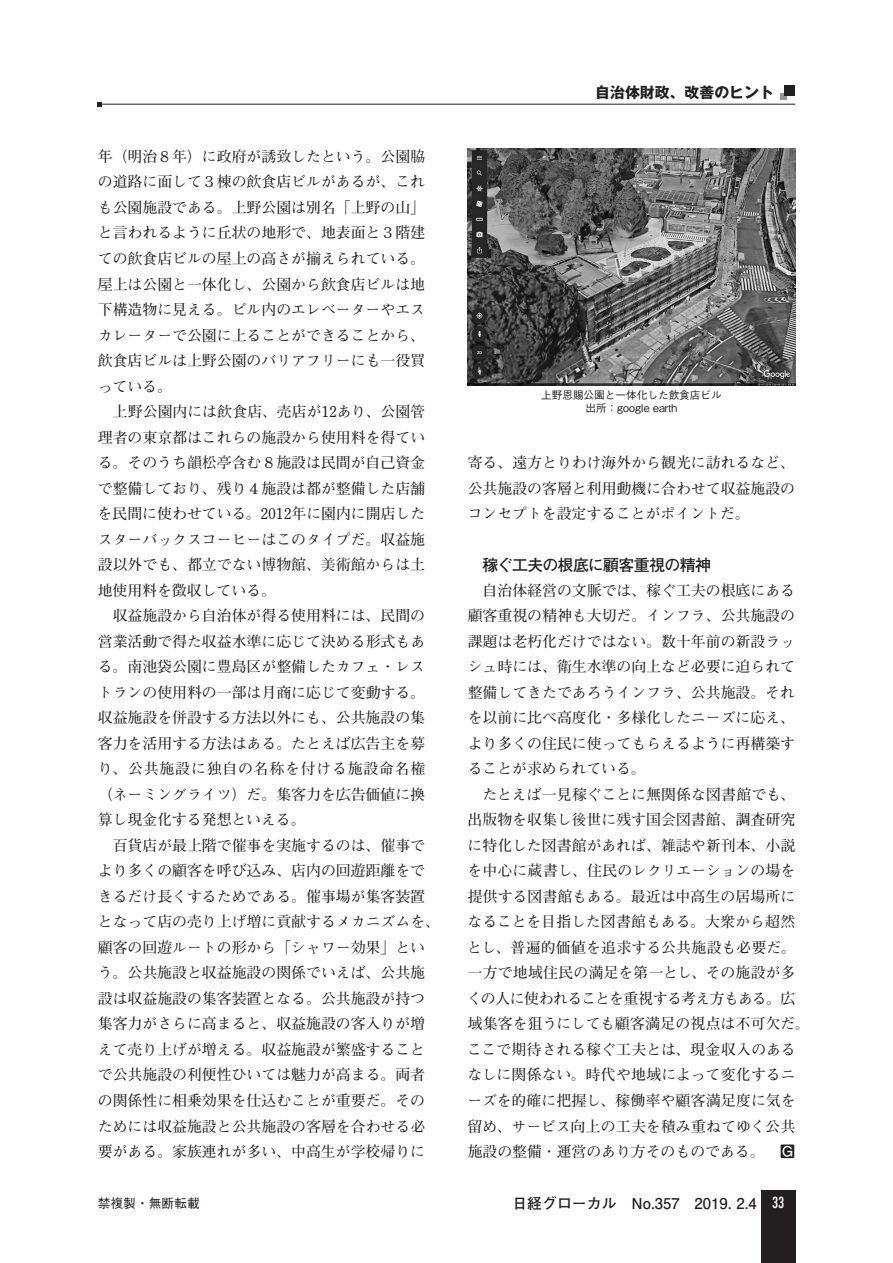
<style>
.page{position:relative;width:893px;height:1263px;background:#fff}
.page>*{position:absolute;margin:0;border:0;box-sizing:border-box;transform-origin:0 0}
.t1{font:700 15.9px "Futo Go B101 Pr 6 N";letter-spacing:-.045em;color:#231f20}
.t2{font:700 14.85px/25.5px "Futo Min A101 Pr 6 N";color:#231f20;text-align:justify}
.t3{font:700 14.85px "Futo Go B101 Pro";color:#231f20}
.t4{font:700 14.85px "Gothic MB101 Pro";color:#231f20}
.t5{font:500 12.75px "Gothic BBB Pro";color:#231f20}
.t6{font:500 10.65px/12.8px "Gothic BBB Pro";color:#231f20;text-align:center}
.s1{font-family:"Futo Go B101 Pro"}
.s2{font-family:"Futura Std";font-weight:400;font-stretch:condensed;color:#fff}
</style>
<div class="page">
<hr style="left:98px;top:104px;width:697px;height:1px;background:#231f20">
<svg style="left:98px;top:102px;width:4px;height:4px"></svg>
<div style="left:780px;top:94px;width:7px;height:6px;background:#939598"></div>
<div style="left:784px;top:85px;width:11px;height:11px;background:#231f20"></div>
<div style="left:761px;top:1191px;width:34px;height:72px;background:#231f20"></div>
<img style="left:468px;top:149px;width:327px;height:237px">
<p class="t2" style="left:98px;top:143px;width:329px">年（明治８年）に政府が誘致したという。公園脇の道路に面して３棟の飲食店ビルがあるが、これも公園施設である。上野公園は別名「上野の山」と言われるように丘状の地形で、地表面と３階建ての飲食店ビルの屋上の高さが揃えられている。屋上は公園と一体化し、公園から飲食店ビルは地下構造物に見える。ビル内のエレベーターやエスカレーターで公園に上ることができることから、飲食店ビルは上野公園のバリアフリーにも一役買っている。</p>
<p class="t2" style="left:98px;top:398px;width:329px;text-indent:15px">上野公園内には飲食店、売店が12あり、公園管理者の東京都はこれらの施設から使用料を得ている。そのうち韻松亭含む８施設は民間が自己資金で整備しており、残り４施設は都が整備した店舗を民間に使わせている。2012年に園内に開店したスターバックスコーヒーはこのタイプだ。収益施設以外でも、都立でない博物館、美術館からは土地使用料を徴収している。</p>
<p class="t2" style="left:98px;top:602px;width:329px;text-indent:15px">収益施設から自治体が得る使用料には、民間の営業活動で得た収益水準に応じて決める形式もある。南池袋公園に豊島区が整備したカフェ・レストランの使用料の一部は月商に応じて変動する。収益施設を併設する方法以外にも、公共施設の集客力を活用する方法はある。たとえば広告主を募り、公共施設に独自の名称を付ける施設命名権（ネーミングライツ）だ。集客力を広告価値に換算し現金化する発想といえる。</p>
<p class="t2" style="left:98px;top:832px;width:344px;text-align:left;text-indent:15px">百貨店が最上階で催事を実施するのは、催事でより多くの顧客を呼び込み、店内の回遊距離をできるだけ長くするためである。催事場が集客装置となって店の売り上げ増に貢献するメカニズムを、顧客の回遊ルートの形から「シャワー効果」という。公共施設と収益施設の関係でいえば、公共施設は収益施設の集客装置となる。公共施設が持つ集客力がさらに高まると、収益施設の客入りが増えて売り上げが増える。収益施設が繁盛することで公共施設の利便性ひいては魅力が高まる。両者の関係性に相乗効果を仕込むことが重要だ。そのためには収益施設と公共施設の客層を合わせる必要がある。家族連れが多い、中高生が学校帰りに</p>
<p class="t4" style="left:595px;top:80px;width:180px">自治体財政、改善のヒント</p>
<p class="t6" style="left:541px;top:388px;width:182px">上野恩賜公園と一体化した飲食店ビル出所：google earth</p>
<p class="t2" style="left:468px;top:449px;width:329px">寄る、遠方とりわけ海外から観光に訪れるなど、公共施設の客層と利用動機に合わせて収益施設のコンセプトを設定することがポイントだ。</p>
<p class="t1" style="left:483px;top:552px;width:230px">稼ぐ工夫の根底に顧客重視の精神</p>
<p class="t2" style="left:468px;top:577px;width:329px;text-indent:15px">自治体経営の文脈では、稼ぐ工夫の根底にある顧客重視の精神も大切だ。インフラ、公共施設の課題は老朽化だけではない。数十年前の新設ラッシュ時には、衛生水準の向上など必要に迫られて整備してきたであろうインフラ、公共施設。それを以前に比べ高度化・多様化したニーズに応え、より多くの住民に使ってもらえるように再構築することが求められている。</p>
<p class="t2" style="left:467px;top:781px;width:344px;text-align:left;text-indent:15px">たとえば一見稼ぐことに無関係な図書館でも、出版物を収集し後世に残す国会図書館、調査研究に特化した図書館があれば、雑誌や新刊本、小説を中心に蔵書し、住民のレクリエーションの場を提供する図書館もある。最近は中高生の居場所になることを目指した図書館もある。大衆から超然とし、普遍的価値を追求する公共施設も必要だ。一方で地域住民の満足を第一とし、その施設が多くの人に使われることを重視する考え方もある。広域集客を狙うにしても顧客満足の視点は不可欠だ。ここで期待される稼ぐ工夫とは、現金収入のあるなしに関係ない。時代や地域によって変化するニーズを的確に把握し、稼働率や顧客満足度に気を留め、サービス向上の工夫を積み重ねてゆく公共施設の整備・運営のあり方そのものである。 <span class="s1">G</span></p>
<p class="t5" style="left:98px;top:1193px;width:104px">禁複製・無断転載</p>
<p class="t3" style="left:512px;top:1191px;width:273px">日経グローカル　No.357　2019. 2.4 <span class="s2">33</span></p>
</div>
